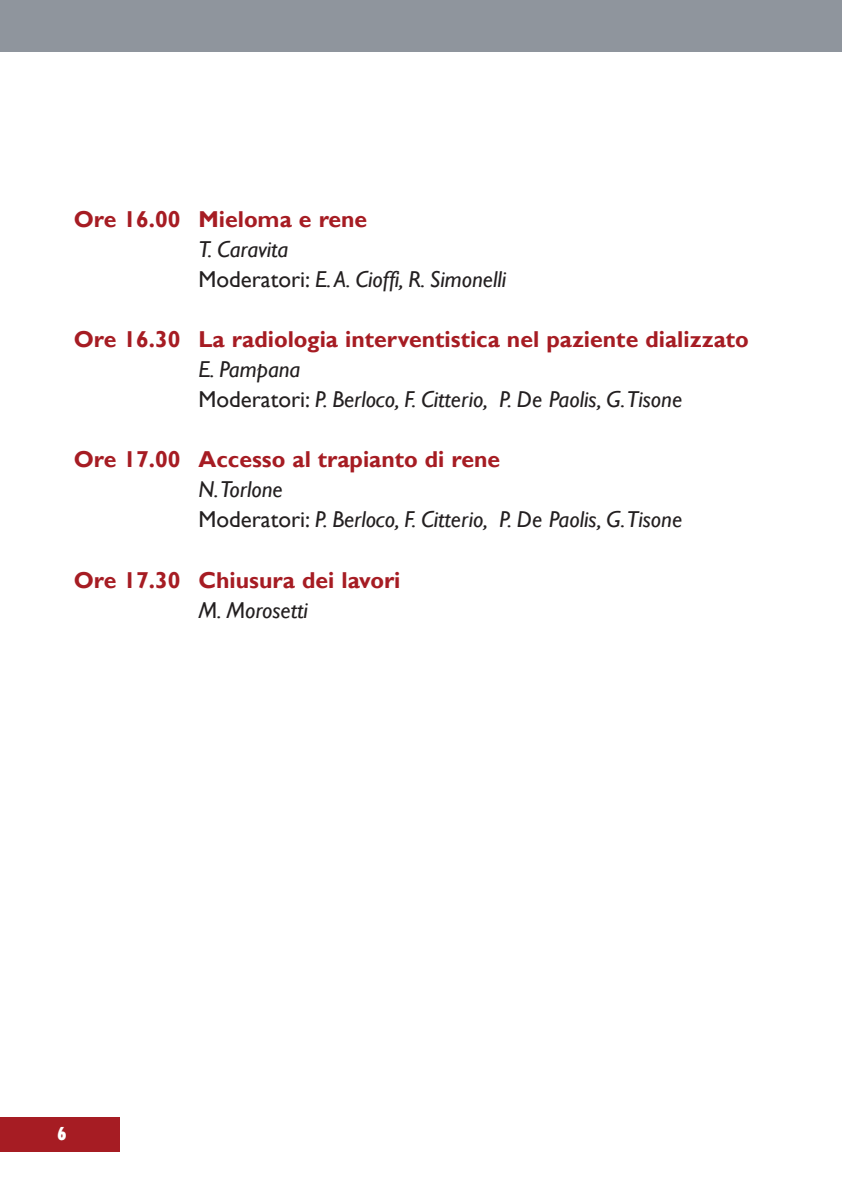
<style>
.page{position:relative;width:842px;height:1191px;background:#fff}
.page>*{position:absolute;margin:0;border:0;box-sizing:border-box;transform-origin:0 0}
.t1{font:italic 23px/30px "Gill Sans";color:#231f20}
.t2{font:700 23px "Gill Sans";color:#a61c23}
.t3{font:800 condensed 20px "Tw Cen MT Std";color:#fff}
.s1{font-style:normal}
</style>
<div class="page">
<div style="left:0;top:0;width:842px;height:51px;background:#8f959d"></div>
<div style="left:0;top:1117px;width:119px;height:34px;background:#a61c23"></div>
<p class="t2" style="left:74px;top:206px;width:295px">ore 16.00 mieloma e rene</p>
<p class="t1" style="left:198px;top:234px;width:309px">T. Caravita<br><span class="s1">Moderatori:</span> E. A. Cioffi, R. Simonelli</p>
<p class="t2" style="left:74px;top:326px;width:677px">ore 16.30 La radiologia interventistica nel paziente dializzato</p>
<p class="t1" style="left:198px;top:354px;width:485px">E. Pampana<br><span class="s1">Moderatori:</span> P. Berloco, F. Citterio, P. De Paolis, G.Tisone</p>
<p class="t2" style="left:74px;top:446px;width:428px">ore 17.00 accesso al trapianto di rene</p>
<p class="t1" style="left:198px;top:474px;width:485px">N.Torlone<br><span class="s1">Moderatori:</span> P. Berloco, F. Citterio, P. De Paolis, G.Tisone</p>
<p class="t2" style="left:74px;top:566px;width:328px">ore 17.30 Chiusura dei lavori</p>
<p class="t1" style="left:198px;top:594px;width:111px">M. Morosetti</p>
<p class="t3" style="left:57px;top:1126px;width:11px">6</p>
</div>
